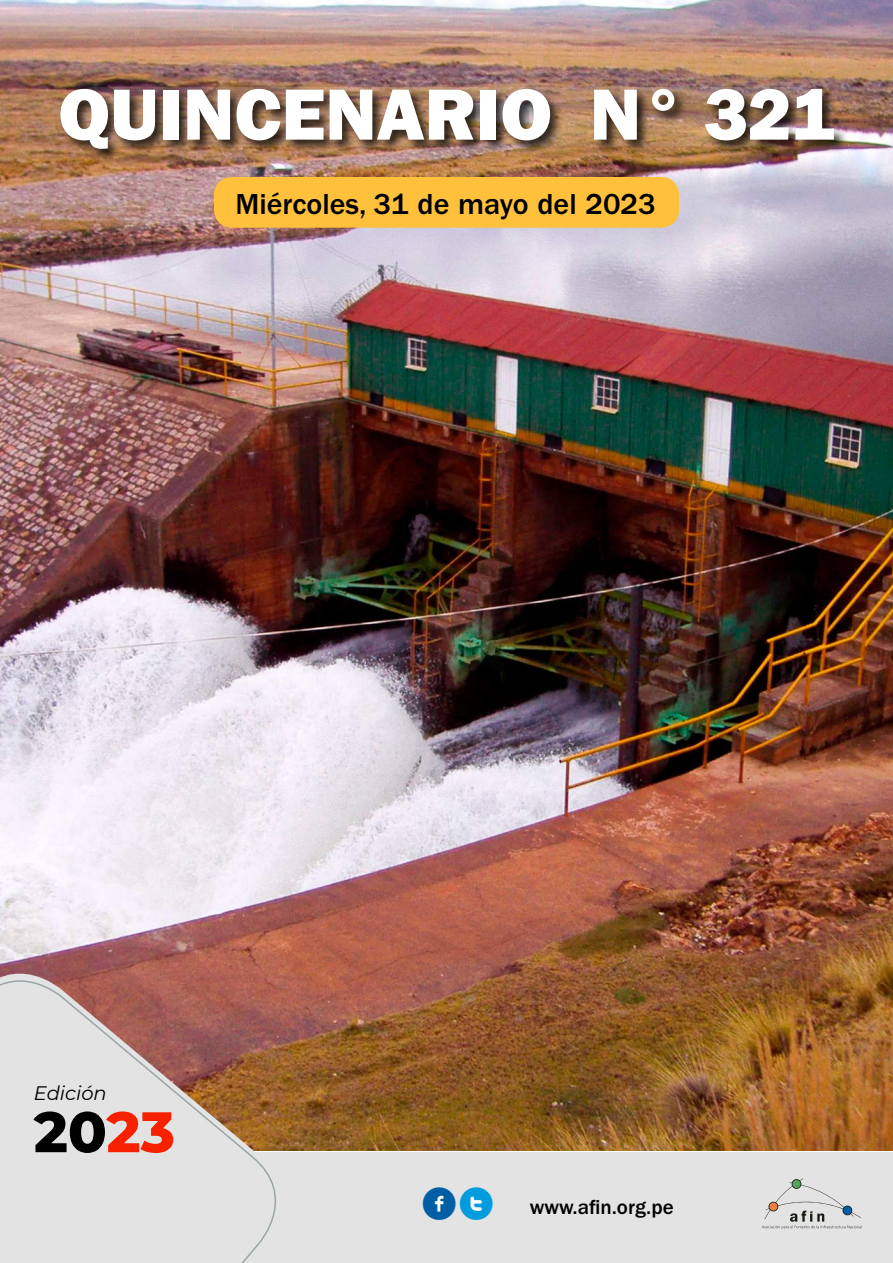
<style>
.page{position:relative;width:893px;height:1263px;background:#fff}
.page>*{position:absolute;margin:0;border:0;box-sizing:border-box;transform-origin:0 0}
.t1{font:800 75px "Franklin Gothic";color:#fff}
.t2{font:800 57px "Montserrat";color:#000}
.t3{font:500 30px "ITC Franklin Gothic Std";color:#010000}
.t4{font:500 21px "ITC Franklin Gothic Std";color:#000}
.t5{font:italic 19.5px "Montserrat";color:#000}
.s1{color:#f72100}
.s2{font-family:"Socialico";font-weight:400;font-size:46.5px;color:#005fa4}
.s3{font-family:"Socialico";font-weight:400;font-size:46.5px;color:#009cde}
</style>
<div class="page">
<img style="left:0;top:0;width:893px;height:1150px">
<div style="left:214px;top:177px;width:465px;height:51px;background:#ffc13c;border-radius:18px"></div>
<div style="left:58px;top:87px;width:790px;height:76px;background:#000;opacity:.76"></div>
<div style="left:377px;top:1152px;width:516px;height:111px;background:#e3e3e3"></div>
<div style="left:423px;top:1191px;width:25px;height:24px;background:#fff;border-radius:50%"></div>
<div style="left:462px;top:1191px;width:24px;height:24px;background:#fff;border-radius:50%"></div>
<svg style="left:762px;top:1178px;width:100px;height:51px;background:#d1d2d1"></svg>
<svg style="left:0;top:950px;width:377px;height:313px;background:#b48b74"></svg>
<svg style="left:0;top:957px;width:299px;height:306px;background:#cbb4ad"></svg>
<h1 class="t1" style="left:58px;top:66px;width:778px">QUINCENARIO N° 321</h1>
<p class="t3" style="left:235px;top:187px;width:422px">Miércoles, 31 de mayo del 2023</p>
<p class="t5" style="left:34px;top:1079px;width:75px">Edición</p>
<h2 class="t2" style="left:34px;top:1090px;width:143px">20<span class="s1">23</span></h2>
<p class="t4" style="left:421px;top:1195px;width:254px"><span class="s2">f</span><span class="s3">t</span> www.afin.org.pe</p>
</div>
